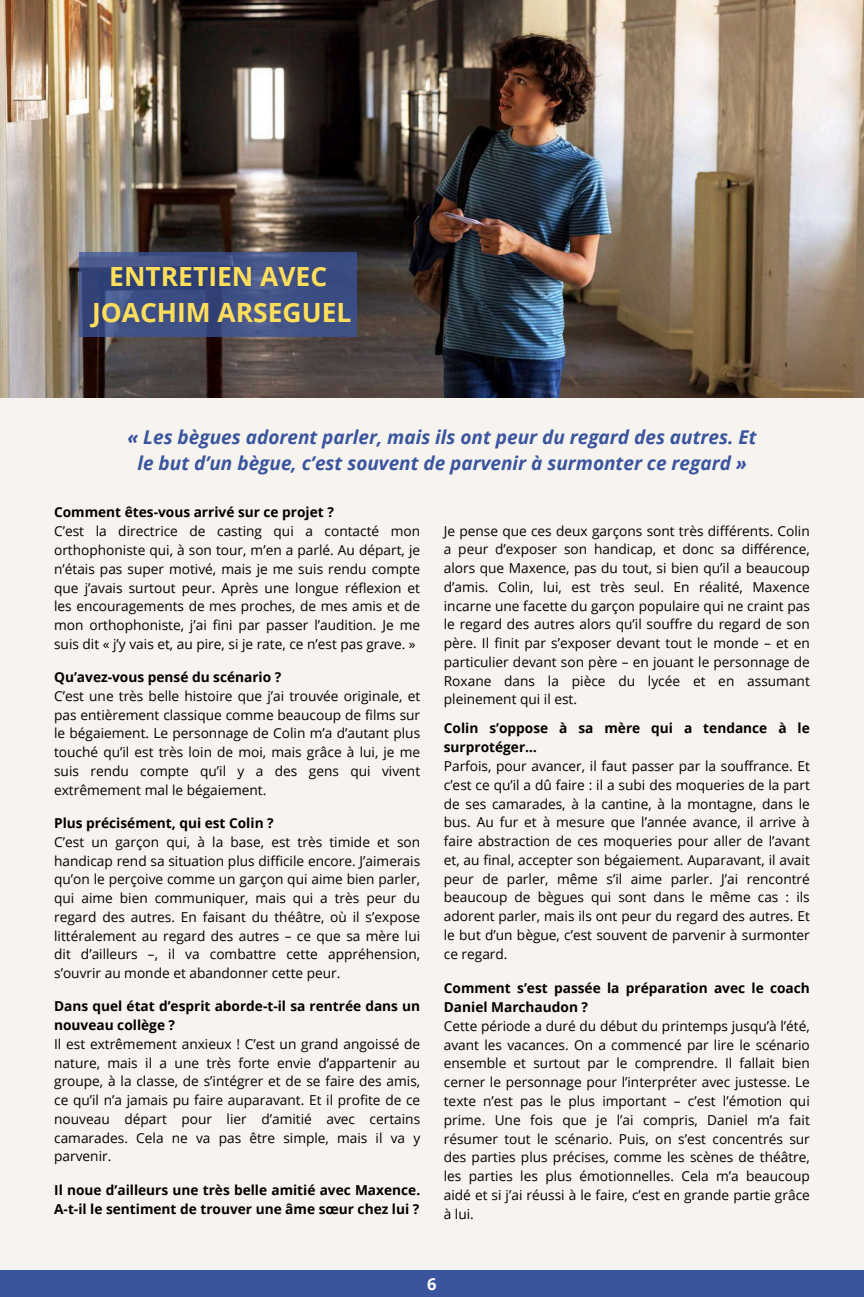
<style>
.page{position:relative;width:864px;height:1297px;background:#fff}
.page>*{position:absolute;margin:0;border:0;box-sizing:border-box;transform-origin:0 0}
.t1{font:700 26.4px/36.8px "Open Sans";color:#ffde59;text-align:center}
.t2{font:italic 700 19px/26.2px "Open Sans";color:#3a559e;text-align:center}
.t3{font:700 16.5px "Open Sans";color:#fff}
.t4{font:13.7px/18.8px "Open Sans";color:#000;text-align:justify}
.t5{font:700 13.7px/18.8px "Open Sans";color:#000}
</style>
<div class="page">
<div style="left:0;top:0;width:864px;height:1296px;background:#f7f3ee"></div>
<img style="left:0;top:0;width:864px;height:397px">
<svg style="left:80px;top:252px;width:277px;height:85px;background:#3d4e82"></svg>
<div style="left:0;top:1269px;width:864px;height:27px;background:#3a559e"></div>
<h1 class="t1" style="left:92px;top:257px;width:261px">ENTRETIEN AVEC<br>JOACHIM ARSEGUEL</h1>
<h2 class="t2" style="left:128px;top:423px;width:630px">« Les bègues adorent parler, mais ils ont peur du regard des autres. Et le but d’un bègue, c’est souvent de parvenir à surmonter ce regard »</h2>
<p class="t5" style="left:54px;top:502px;width:281px">Comment êtes-vous arrivé sur ce projet ?</p>
<p class="t4" style="left:54px;top:521px;width:368px">C’est la directrice de casting qui a contacté mon orthophoniste qui, à son tour, m’en a parlé. Au départ, je n’étais pas super motivé, mais je me suis rendu compte que j’avais surtout peur. Après une longue réflexion et les encouragements de mes proches, de mes amis et de mon orthophoniste, j’ai fini par passer l’audition. Je me suis dit « j’y vais et, au pire, si je rate, ce n’est pas grave. »</p>
<p class="t5" style="left:54px;top:667px;width:229px">Qu’avez-vous pensé du scénario ?</p>
<p class="t4" style="left:54px;top:686px;width:368px">C’est une très belle histoire que j’ai trouvée originale, et pas entièrement classique comme beaucoup de films sur le bégaiement. Le personnage de Colin m’a d’autant plus touché qu’il est très loin de moi, mais grâce à lui, je me suis rendu compte qu’il y a des gens qui vivent extrêmement mal le bégaiement.</p>
<p class="t5" style="left:54px;top:813px;width:221px">Plus précisément, qui est Colin ?</p>
<p class="t4" style="left:54px;top:831px;width:368px">C’est un garçon qui, à la base, est très timide et son handicap rend sa situation plus difficile encore. J’aimerais qu’on le perçoive comme un garçon qui aime bien parler, qui aime bien communiquer, mais qui a très peur du regard des autres. En faisant du théâtre, où il s’expose littéralement au regard des autres – ce que sa mère lui dit d’ailleurs –, il va combattre cette appréhension, s’ouvrir au monde et abandonner cette peur.</p>
<p class="t5" style="left:54px;top:996px;width:368px">Dans quel état d’esprit aborde-t-il sa rentrée dans un nouveau collège ?</p>
<p class="t4" style="left:54px;top:1033px;width:368px">Il est extrêmement anxieux ! C’est un grand angoissé de nature, mais il a une très forte envie d’appartenir au groupe, à la classe, de s’intégrer et de se faire des amis, ce qu’il n’a jamais pu faire auparavant. Et il profite de ce nouveau départ pour lier d’amitié avec certains camarades. Cela ne va pas être simple, mais il va y parvenir.</p>
<p class="t4" style="left:444px;top:520px;width:368px">Je pense que ces deux garçons sont très différents. Colin a peur d’exposer son handicap, et donc sa différence, alors que Maxence, pas du tout, si bien qu’il a beaucoup d’amis. Colin, lui, est très seul. En réalité, Maxence incarne une facette du garçon populaire qui ne craint pas le regard des autres alors qu’il souffre du regard de son père. Il finit par s’exposer devant tout le monde – et en particulier devant son père – en jouant le personnage de Roxane dans la pièce du lycée et en assumant pleinement qui il est.</p>
<p class="t5" style="left:444px;top:718px;width:368px">Colin s’oppose à sa mère qui a tendance à le surprotéger…</p>
<p class="t4" style="left:444px;top:756px;width:368px">Parfois, pour avancer, il faut passer par la souffrance. Et c’est ce qu’il a dû faire : il a subi des moqueries de la part de ses camarades, à la cantine, à la montagne, dans le bus. Au fur et à mesure que l’année avance, il arrive à faire abstraction de ces moqueries pour aller de l’avant et, au final, accepter son bégaiement. Auparavant, il avait peur de parler, même s’il aime parler. J’ai rencontré beaucoup de bègues qui sont dans le même cas : ils adorent parler, mais ils ont peur du regard des autres. Et le but d’un bègue, c’est souvent de parvenir à surmonter ce regard.</p>
<p class="t5" style="left:444px;top:978px;width:368px">Comment s’est passée la préparation avec le coach<br>Daniel Marchaudon ?</p>
<p class="t4" style="left:444px;top:1015px;width:368px">Cette période a duré du début du printemps jusqu’à l’été, avant les vacances. On a commencé par lire le scénario ensemble et surtout par le comprendre. Il fallait bien cerner le personnage pour l’interpréter avec justesse. Le texte n’est pas le plus important – c’est l’émotion qui prime. Une fois que je l’ai compris, Daniel m’a fait résumer tout le scénario. Puis, on s’est concentrés sur des parties plus précises, comme les scènes de théâtre, les parties les plus émotionnelles. Cela m’a beaucoup aidé et si j’ai réussi à le faire, c’est en grande partie grâce à lui.</p>
<p class="t5" style="left:54px;top:1179px;width:368px">Il noue d’ailleurs une très belle amitié avec Maxence.<br>A-t-il le sentiment de trouver une âme sœur chez lui ?</p>
<p class="t3" style="left:427px;top:1271px;width:11px">6</p>
</div>
